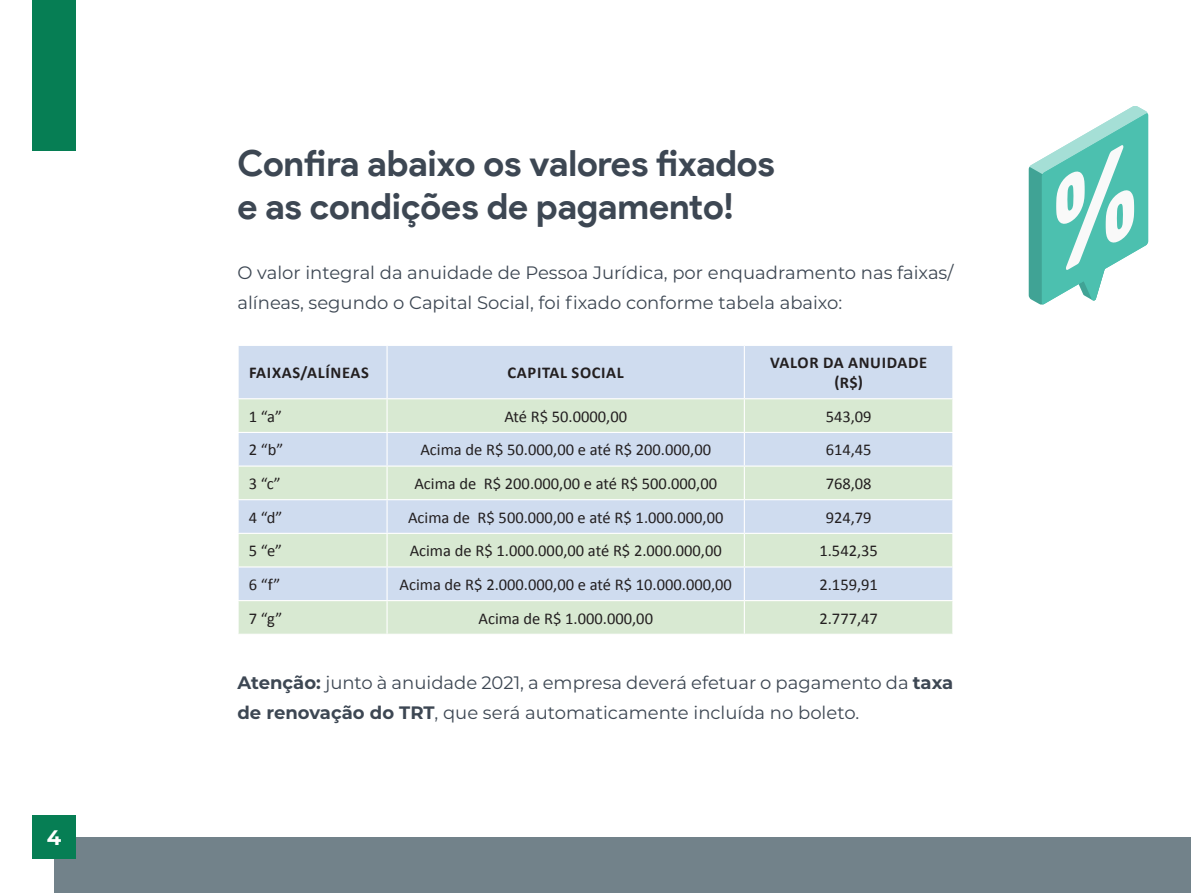
<style>
.page{position:relative;width:1191px;height:893px;background:#fff}
.page>*{position:absolute;margin:0;border:0;box-sizing:border-box;transform-origin:0 0}
.t1{font:700 36px/43.2px "Product Sans";letter-spacing:-.005em;color:#3d4753}
.t2{font:700 21px "Montserrat";color:#fff}
.t3{font:18px/30px "Montserrat";color:#3d4753}
.t4{font:16.5px "Calibri";color:#231f20}
.t5{font:700 16.5px/19.8px "Calibri";letter-spacing:.04em;color:#231f20;text-align:center}
.s1{font-weight:700}
</style>
<div class="page">
<div style="left:54px;top:837px;width:1137px;height:56px;background:#72828a"></div>
<div style="left:32px;top:815px;width:44px;height:44px;background:#067e54"></div>
<div style="left:32px;top:0;width:44px;height:150px;background:#067e54"></div>
<div style="left:239px;top:346px;width:713px;height:52px;background:#cfdcef"></div>
<svg style="left:239px;top:399px;width:713px;height:235px;fill:#d8e9d2"></svg>
<hr style="left:386px;top:346px;width:1px;height:52px;background:#fff">
<hr style="left:744px;top:346px;width:1px;height:52px;background:#fff">
<hr style="left:386px;top:399px;width:1px;height:33px;background:#fff">
<hr style="left:744px;top:399px;width:1px;height:33px;background:#fff">
<hr style="left:237px;top:432px;width:150px;height:1px;background:#fff">
<hr style="left:387px;top:432px;width:357px;height:1px;background:#fff">
<hr style="left:386px;top:433px;width:1px;height:32px;background:#fff">
<hr style="left:744px;top:432px;width:209px;height:1px;background:#fff">
<hr style="left:744px;top:433px;width:1px;height:32px;background:#fff">
<hr style="left:237px;top:465px;width:150px;height:2px;background:#fff">
<hr style="left:387px;top:465px;width:357px;height:2px;background:#fff">
<hr style="left:386px;top:467px;width:1px;height:32px;background:#fff">
<hr style="left:744px;top:465px;width:209px;height:2px;background:#fff">
<hr style="left:744px;top:467px;width:1px;height:32px;background:#fff">
<hr style="left:237px;top:499px;width:150px;height:1px;background:#fff">
<hr style="left:387px;top:499px;width:357px;height:1px;background:#fff">
<hr style="left:386px;top:500px;width:1px;height:33px;background:#fff">
<hr style="left:744px;top:499px;width:209px;height:1px;background:#fff">
<hr style="left:744px;top:500px;width:1px;height:33px;background:#fff">
<hr style="left:237px;top:533px;width:150px;height:1px;background:#fff">
<hr style="left:387px;top:533px;width:357px;height:1px;background:#fff">
<hr style="left:386px;top:534px;width:1px;height:32px;background:#fff">
<hr style="left:744px;top:533px;width:209px;height:1px;background:#fff">
<hr style="left:744px;top:534px;width:1px;height:32px;background:#fff">
<hr style="left:237px;top:566px;width:150px;height:1px;background:#fff">
<hr style="left:387px;top:566px;width:357px;height:1px;background:#fff">
<hr style="left:386px;top:567px;width:1px;height:33px;background:#fff">
<hr style="left:744px;top:566px;width:209px;height:1px;background:#fff">
<hr style="left:744px;top:567px;width:1px;height:33px;background:#fff">
<hr style="left:237px;top:600px;width:150px;height:1px;background:#fff">
<hr style="left:387px;top:600px;width:357px;height:1px;background:#fff">
<hr style="left:386px;top:601px;width:1px;height:33px;background:#fff">
<hr style="left:744px;top:600px;width:209px;height:1px;background:#fff">
<hr style="left:744px;top:601px;width:1px;height:33px;background:#fff">
<svg style="left:1028px;top:106px;width:120px;height:199px"></svg>
<p class="t2" style="left:47px;top:822px;width:16px">4</p>
<h1 class="t1" style="left:237px;top:142px;width:539px">Confira abaixo os valores fixados e as condições de pagamento!</h1>
<p class="t3" style="left:237px;top:257px;width:717px">O valor integral da anuidade de Pessoa Jurídica, por enquadramento nas faixas/ alíneas, segundo o Capital Social, foi fixado conforme tabela abaixo:</p>
<p class="t5" style="left:249px;top:362px;width:121px">FAIXAS/ALÍNEAS</p>
<p class="t5" style="left:507px;top:362px;width:118px">CAPITAL SOCIAL</p>
<p class="t5" style="left:770px;top:352px;width:159px">VALOR DA ANUIDADE (R$)</p>
<p class="t4" style="left:249px;top:405px;width:35px">1 “a”</p>
<p class="t4" style="left:504px;top:405px;width:124px">Até R$ 50.0000,00</p>
<p class="t4" style="left:825px;top:405px;width:47px">543,09</p>
<p class="t4" style="left:249px;top:438px;width:36px">2 “b”</p>
<p class="t4" style="left:420px;top:438px;width:292px">Acima de R$ 50.000,00 e até R$ 200.000,00</p>
<p class="t4" style="left:825px;top:438px;width:47px">614,45</p>
<p class="t4" style="left:249px;top:472px;width:34px">3 “c”</p>
<p class="t4" style="left:414px;top:472px;width:304px">Acima de R$ 200.000,00 e até R$ 500.000,00</p>
<p class="t4" style="left:825px;top:472px;width:47px">768,08</p>
<p class="t4" style="left:249px;top:506px;width:35px">4 “d”</p>
<p class="t4" style="left:408px;top:506px;width:317px">Acima de R$ 500.000,00 e até R$ 1.000.000,00</p>
<p class="t4" style="left:825px;top:506px;width:47px">924,79</p>
<p class="t4" style="left:249px;top:539px;width:35px">5 “e”</p>
<p class="t4" style="left:410px;top:539px;width:314px">Acima de R$ 1.000.000,00 até R$ 2.000.000,00</p>
<p class="t4" style="left:819px;top:539px;width:60px">1.542,35</p>
<p class="t4" style="left:249px;top:573px;width:33px">6 “f”</p>
<p class="t4" style="left:399px;top:573px;width:334px">Acima de R$ 2.000.000,00 e até R$ 10.000.000,00</p>
<p class="t4" style="left:819px;top:573px;width:60px">2.159,91</p>
<p class="t4" style="left:249px;top:607px;width:35px">7 “g”</p>
<p class="t4" style="left:478px;top:607px;width:176px">Acima de R$ 1.000.000,00</p>
<p class="t4" style="left:819px;top:607px;width:60px">2.777,47</p>
<p class="t3" style="left:237px;top:667px;width:717px"><span class="s1">Atenção:</span> junto à anuidade 2021, a empresa deverá efetuar o pagamento da <span class="s1">taxa de renovação do TRT</span>, que será automaticamente incluída no boleto.</p>
</div>
